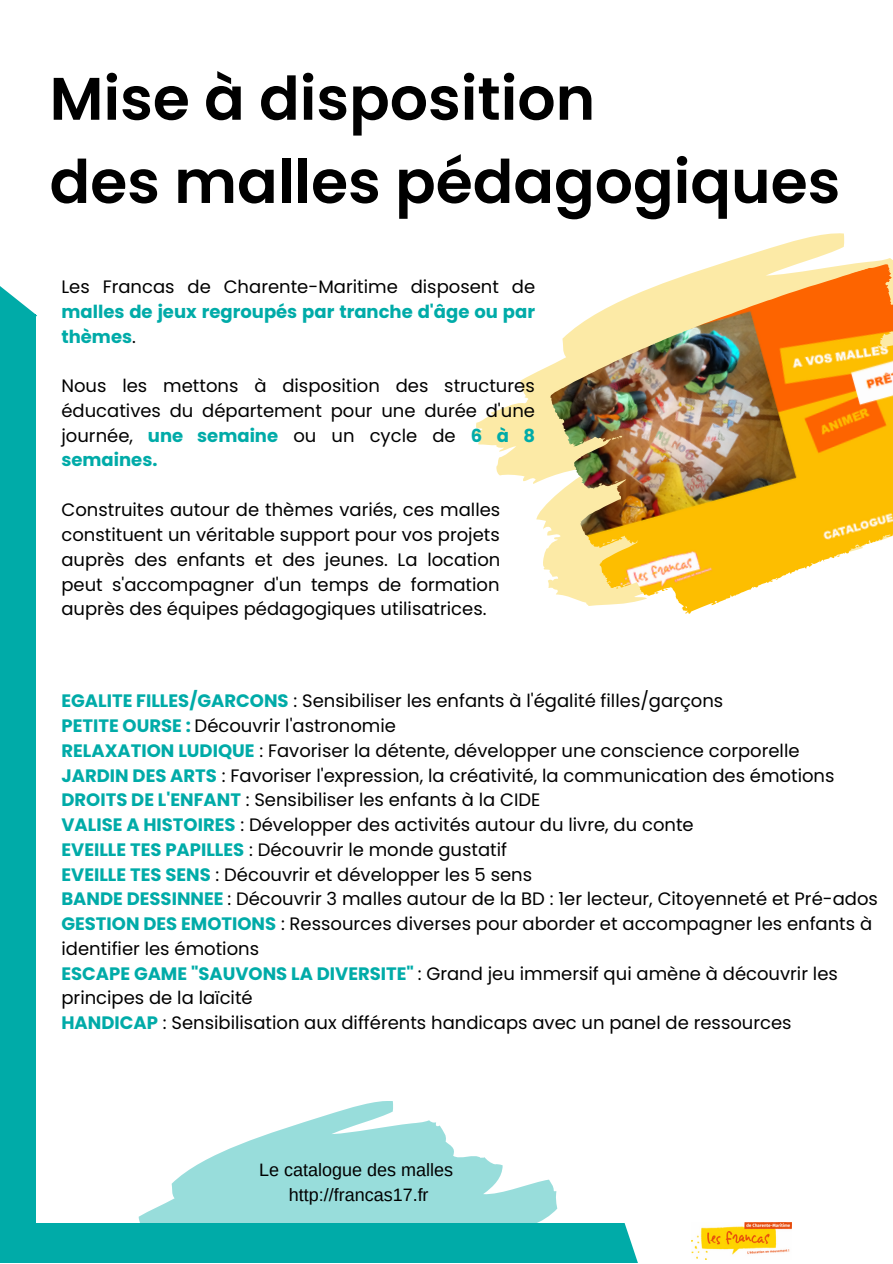
<style>
.page{position:relative;width:893px;height:1264px;background:#fff}
.page>*{position:absolute;margin:0;border:0;box-sizing:border-box;transform-origin:0 0}
.t1{font:600 60px/83.2px "Poppins";color:#000}
.t2{font:18px/24.8px "Poppins";color:#000;text-align:justify}
.t3{font:700 18px/24.8px "Poppins";color:#00aba8}
.t4{font:18px/25px "Arimo";color:#000;text-align:center}
.s1{font-weight:400;color:#000}
.s2{font-weight:700;color:#00aba8}
</style>
<div class="page">
<div style="left:0;top:314px;width:36px;height:948px;background:#00aba8"></div>
<svg style="left:0;top:286px;width:37px;height:31px"></svg>
<img style="left:691px;top:1222px;width:100px;height:37px">
<div style="left:36px;top:1223px;width:602px;height:39px;background:#00aba8"></div>
<img style="left:474px;top:233px;width:418px;height:372px">
<img style="left:877px;top:278px;width:15px;height:114px">
<svg style="left:102px;top:1101px;width:455px;height:161px"></svg>
<h1 class="t1" style="left:50px;top:57px;width:792px">Mise à disposition<br>des malles pédagogiques</h1>
<p class="t2" style="left:61px;top:274px;width:475px">Les Francas de Charente-Maritime disposent de</p>
<p class="t3" style="left:61px;top:299px;width:475px">malles de jeux regroupés par tranche d'âge ou par thèmes<span class="s1">.</span></p>
<p class="t2" style="left:61px;top:373px;width:475px">Nous les mettons à disposition des structures éducatives du département pour une durée d'une journée, <span class="s2">une semaine</span> ou un cycle de <span class="s2">6 à 8 semaines.</span></p>
<p class="t2" style="left:61px;top:498px;width:440px">Construites autour de thèmes variés, ces malles constituent un véritable support pour vos projets auprès des enfants et des jeunes. La location peut s'accompagner d'un temps de formation auprès des équipes pédagogiques utilisatrices.</p>
<p class="t2" style="left:61px;top:688px;width:818px;text-align:left"><span class="s2">EGALITE FILLES/GARCONS</span> : Sensibiliser les enfants à l'égalité filles/garçons<br><span class="s2">PETITE OURSE :</span> Découvrir l'astronomie<br><span class="s2">RELAXATION LUDIQUE</span> : Favoriser la détente, développer une conscience corporelle<br><span class="s2">JARDIN DES ARTS</span> : Favoriser l'expression, la créativité, la communication des émotions <span class="s2">DROITS DE L'ENFANT</span> : Sensibiliser les enfants à la CIDE<br><span class="s2">VALISE A HISTOIRES</span> : Développer des activités autour du livre, du conte<br><span class="s2">EVEILLE TES PAPILLES</span> : Découvrir le monde gustatif<br><span class="s2">EVEILLE TES SENS</span> : Découvrir et développer les 5 sens<br><span class="s2">BANDE DESSINNEE</span> : Découvrir 3 malles autour de la BD : 1er lecteur, Citoyenneté et Pré-ados <span class="s2">GESTION DES EMOTIONS</span> : Ressources diverses pour aborder et accompagner les enfants à identifier les émotions<br><span class="s2">ESCAPE GAME "SAUVONS LA DIVERSITE"</span> : Grand jeu immersif qui amène à découvrir les principes de la laïcité<br><span class="s2">HANDICAP</span> : Sensibilisation aux différents handicaps avec un panel de ressources</p>
<p class="t4" style="left:259px;top:1156px;width:195px">Le catalogue des malles http://francas17.fr</p>
</div>
